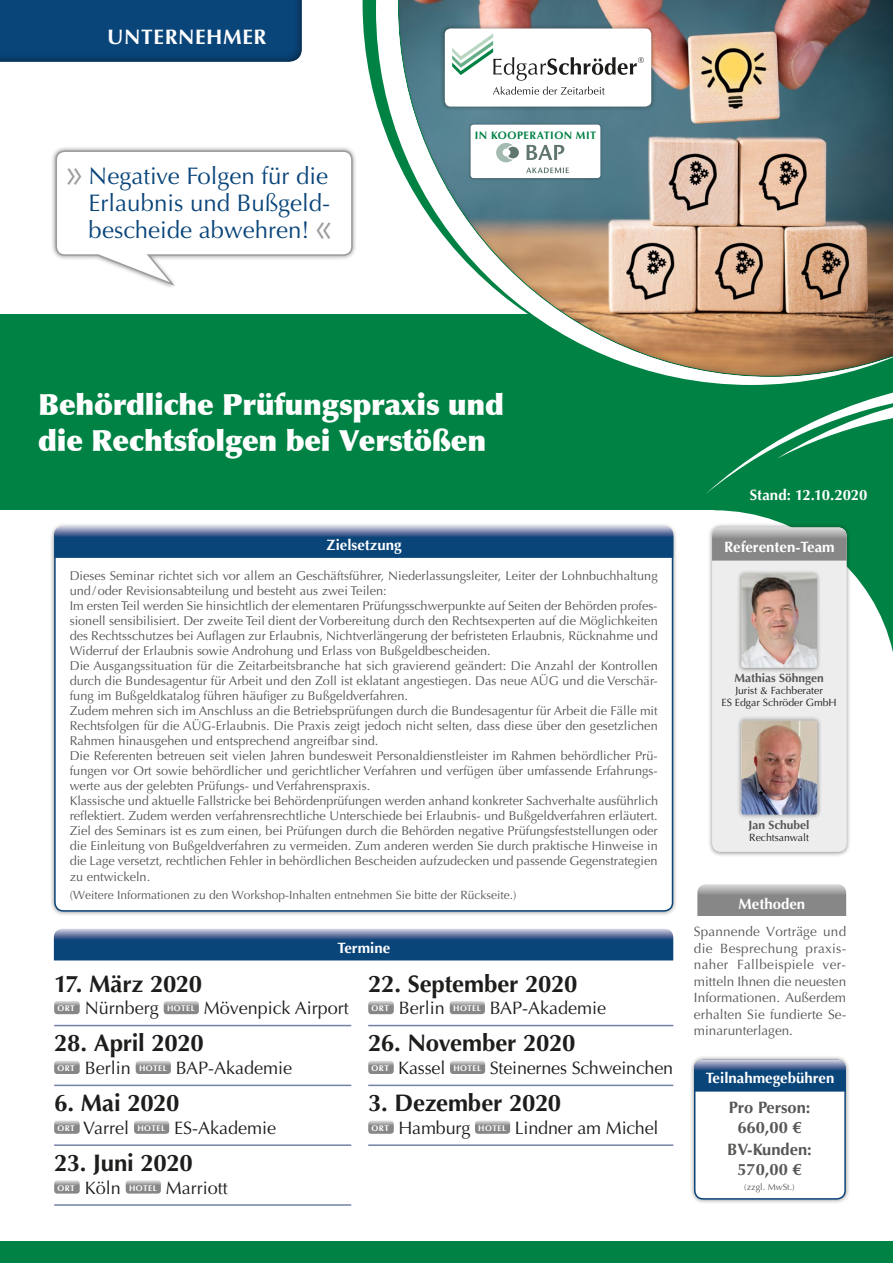
<style>
.page{position:relative;width:893px;height:1263px;background:#fff}
.page>*{position:absolute;margin:0;border:0;box-sizing:border-box;transform-origin:0 0}
.t1{font:900 29.25px/36px "Optima";letter-spacing:-.01em;color:#fff}
.t2{font:700 24px "Optima";letter-spacing:-.015em;color:#1d1d1b}
.t3{font:24px/27px "Optima";color:#0a457a}
.t4{font:700 21px "Optima";letter-spacing:.03em;color:#fff}
.t5{font:18px "Optima";color:#1d1d1b}
.t6{font:700 16.5px/19.5px "Optima";color:#575756;text-align:center}
.t7{font:700 15px "Optima";color:#fff}
.t8{font:13.5px/16.5px "Optima";letter-spacing:.005em;color:#575756;text-align:justify}
.t9{font:12.75px/15px "Optima";color:#575756}
.t10{font:12px "Optima";color:#575756}
.t11{font:700 12px "Optima";color:#575756}
.t12{font:700 10.8px "Optima";letter-spacing:.035em;color:#008244}
.t13{font:10.5px/12px "Optima";color:#1d1d1b;text-align:center}
.t14{font:9px "Optima";color:#575756}
.s1{font-size:45px;color:#9d9d9d}
</style>
<div class="page">
<div style="left:0;top:1242px;width:893px;height:21px;background:#008244"></div>
<div style="left:0;top:315px;width:893px;height:195px;background:#008244"></div>
<svg style="left:363px;top:0;width:13px;height:315px"></svg>
<svg style="left:376px;top:0;width:329px;height:383px"></svg>
<svg style="left:54px;top:929px;width:619px;height:31px;background:#2f5c8b"></svg>
<hr style="left:54px;top:1025px;width:297px;height:1px;background:#7381a9">
<hr style="left:54px;top:1084px;width:297px;height:2px;background:#7381a9">
<hr style="left:54px;top:1144px;width:297px;height:2px;background:#7381a9">
<hr style="left:54px;top:1204px;width:297px;height:2px;background:#7381a9">
<svg style="left:54px;top:1001px;width:26px;height:13px"></svg>
<svg style="left:164px;top:1001px;width:35px;height:13px"></svg>
<svg style="left:54px;top:1061px;width:26px;height:13px"></svg>
<svg style="left:136px;top:1061px;width:35px;height:13px"></svg>
<svg style="left:54px;top:1121px;width:26px;height:13px"></svg>
<svg style="left:134px;top:1121px;width:35px;height:13px"></svg>
<svg style="left:54px;top:1180px;width:26px;height:13px"></svg>
<svg style="left:126px;top:1180px;width:35px;height:13px"></svg>
<hr style="left:368px;top:1025px;width:305px;height:1px;background:#7381a9">
<hr style="left:368px;top:1084px;width:305px;height:2px;background:#7381a9">
<hr style="left:368px;top:1144px;width:305px;height:2px;background:#7381a9">
<svg style="left:368px;top:1001px;width:26px;height:13px"></svg>
<svg style="left:450px;top:1001px;width:35px;height:13px"></svg>
<svg style="left:368px;top:1061px;width:26px;height:13px"></svg>
<svg style="left:450px;top:1061px;width:35px;height:13px"></svg>
<svg style="left:368px;top:1121px;width:26px;height:13px"></svg>
<svg style="left:475px;top:1121px;width:35px;height:13px"></svg>
<div style="left:707px;top:523px;width:144px;height:333px;background:#1d1d1b;opacity:.5"></div>
<div style="left:712px;top:527px;width:135px;height:325px;background:#ededed;border-radius:9px"></div>
<div style="left:49px;top:523px;width:629px;height:393px;background:#1d1d1b;opacity:.5"></div>
<div style="left:55px;top:528px;width:617px;height:383px;background:#fff;border-radius:9px"></div>
<svg style="left:54px;top:526px;width:619px;height:32px;background:#315d8c"></svg>
<svg style="left:705px;top:378px;width:188px;height:274px"></svg>
<div style="left:689px;top:1055px;width:162px;height:149px;background:#1d1d1b;opacity:.5"></div>
<div style="left:695px;top:1060px;width:150px;height:139px;background:#fff;border-radius:9px"></div>
<div style="left:694px;top:1060px;width:152px;height:139px;border:2px solid #0a457a;border-radius:9px"></div>
<svg style="left:694px;top:1060px;width:152px;height:31px;background:#2e5b8b"></svg>
<svg style="left:697px;top:884px;width:149px;height:32px;background:#979797"></svg>
<div style="left:51px;top:146px;width:306px;height:143px;background:#1d1d1b;opacity:.5"></div>
<svg style="left:55px;top:150px;width:298px;height:138px"></svg>
<div style="left:0;top:0;width:304px;height:63px;background:#1d1d1b;opacity:.4"></div>
<div style="left:737px;top:716px;width:85px;height:103px;background:#1d1d1b;opacity:.5"></div>
<img style="left:741px;top:721px;width:76px;height:94px">
<div style="left:736px;top:569px;width:86px;height:103px;background:#1d1d1b;opacity:.5"></div>
<img style="left:741px;top:574px;width:76px;height:94px">
<div style="left:397px;top:0;width:496px;height:378px;background:#1d1d1b;opacity:.4"></div>
<div style="left:440px;top:24px;width:216px;height:87px;background:#1d1d1b;opacity:.5"></div>
<div style="left:445px;top:28px;width:206px;height:79px;background:#fff;border-radius:6px"></div>
<svg style="left:452px;top:34px;width:192px;height:61px"></svg>
<div style="left:468px;top:122px;width:135px;height:58px;background:#1d1d1b;opacity:.5"></div>
<div style="left:471px;top:125px;width:129px;height:53px;background:#fff;border-radius:3px"></div>
<svg style="left:496px;top:143px;width:23px;height:19px"></svg>
<svg style="left:527px;top:145px;width:37px;height:15px"></svg>
<svg style="left:526px;top:167px;width:43px;height:6px"></svg>
<h3 class="t4" style="left:107px;top:24px;width:161px">UNTERNEHMER</h3>
<h2 class="t3" style="left:89px;top:162px;width:248px;text-indent:-26px"><span class="s1">»</span>Negative Folgen für die<br>Erlaubnis und Bußgeld&shy;bescheide abwehren!<span class="s1">«</span></h2>
<p class="t12" style="left:475px;top:129px;width:123px">IN KOOPERATION MIT</p>
<h1 class="t1" style="left:38px;top:387px;width:467px">Behördliche Prüfungspraxis und die Rechtsfolgen bei Verstößen</h1>
<p class="t7" style="left:327px;top:537px;width:77px">Zielsetzung</p>
<p class="t9" style="left:70px;top:568px;width:590px">Dieses Seminar richtet sich vor allem an Geschäftsführer, Niederlassungsleiter, Leiter der Lohnbuchhaltung und/oder Revisionsabteilung und besteht aus zwei Teilen:<br>Im ersten Teil werden Sie hinsichtlich der elementaren Prüfungsschwerpunkte auf Seiten der Behörden profes&shy;sionell sensibilisiert. Der zweite Teil dient der Vorbereitung durch den Rechtsexperten auf die Möglichkeiten des Rechtsschutzes bei Auflagen zur Erlaubnis, Nichtverlängerung der befristeten Erlaubnis, Rücknahme und Widerruf der Erlaubnis sowie Androhung und Erlass von Bußgeldbescheiden.<br>Die Ausgangssituation für die Zeitarbeitsbranche hat sich gravierend geändert: Die Anzahl der Kontrollen durch die Bundesagentur für Arbeit und den Zoll ist eklatant angestiegen. Das neue AÜG und die Verschär&shy;fung im Bußgeldkatalog führen häufiger zu Bußgeldverfahren.<br>Zudem mehren sich im Anschluss an die Betriebsprüfungen durch die Bundesagentur für Arbeit die Fälle mit Rechtsfolgen für die AÜG-Erlaubnis. Die Praxis zeigt jedoch nicht selten, dass diese über den gesetzlichen Rahmen hinausgehen und entsprechend angreifbar sind.<br>Die Referenten betreuen seit vielen Jahren bundesweit Personaldienstleister im Rahmen behördlicher Prü&shy;fungen vor Ort sowie behördlicher und gerichtlicher Verfahren und verfügen über umfassende Erfahrungs&shy;werte aus der gelebten Prüfungs- und Verfahrenspraxis.<br>Klassische und aktuelle Fallstricke bei Behördenprüfungen werden anhand konkreter Sachverhalte ausführlich reflektiert. Zudem werden verfahrensrechtliche Unterschiede bei Erlaubnis- und Bußgeldverfahren erläutert.<br>Ziel des Seminars ist es zum einen, bei Prüfungen durch die Behörden negative Prüfungsfeststellungen oder die Einleitung von Bußgeldverfahren zu vermeiden. Zum anderen werden Sie durch praktische Hinweise in die Lage versetzt, rechtlichen Fehler in behördlichen Bescheiden aufzudecken und passende Gegenstrategien</p>
<p class="t9" style="left:70px;top:869px;width:82px">zu entwickeln.</p>
<p class="t10" style="left:70px;top:888px;width:448px">(Weitere Informationen zu den Workshop-Inhalten entnehmen Sie bitte der Rückseite.)</p>
<p class="t7" style="left:338px;top:939px;width:54px">Termine</p>
<h2 class="t2" style="left:54px;top:969px;width:150px">17. März 2020</h2>
<h3 class="t5" style="left:57px;top:998px;width:293px"><sup>ORT</sup> Nürnberg <sup>HOTEL</sup> Mövenpick Airport</h3>
<h2 class="t2" style="left:54px;top:1029px;width:151px">28. April 2020</h2>
<h3 class="t5" style="left:57px;top:1057px;width:236px"><sup>ORT</sup> Berlin <sup>HOTEL</sup> BAP-Akademie</h3>
<h2 class="t2" style="left:54px;top:1089px;width:127px">6. Mai 2020</h2>
<h3 class="t5" style="left:57px;top:1117px;width:220px"><sup>ORT</sup> Varrel <sup>HOTEL</sup> ES-Akademie</h3>
<h2 class="t2" style="left:54px;top:1149px;width:140px">23. Juni 2020</h2>
<h3 class="t5" style="left:57px;top:1177px;width:172px"><sup>ORT</sup> Köln <sup>HOTEL</sup> Marriott</h3>
<h2 class="t2" style="left:368px;top:969px;width:211px">22. September 2020</h2>
<h3 class="t5" style="left:372px;top:998px;width:236px"><sup>ORT</sup> Berlin <sup>HOTEL</sup> BAP-Akademie</h3>
<h2 class="t2" style="left:368px;top:1029px;width:209px">26. November 2020</h2>
<h3 class="t5" style="left:372px;top:1057px;width:303px"><sup>ORT</sup> Kassel <sup>HOTEL</sup> Steinernes Schweinchen</h3>
<h2 class="t2" style="left:368px;top:1089px;width:195px">3. Dezember 2020</h2>
<h3 class="t5" style="left:372px;top:1117px;width:289px"><sup>ORT</sup> Hamburg <sup>HOTEL</sup> Lindner am Michel</h3>
<p class="t7" style="left:750px;top:486px;width:119px">Stand: 12.10.2020</p>
<p class="t7" style="left:724px;top:538px;width:112px">Referenten-Team</p>
<p class="t11" style="left:734px;top:671px;width:91px">Mathias Söhngen</p>
<p class="t13" style="left:721px;top:685px;width:117px">Jurist &amp; Fachberater<br>ES Edgar Schröder GmbH</p>
<p class="t11" style="left:749px;top:818px;width:62px">Jan Schubel</p>
<p class="t13" style="left:749px;top:831px;width:61px">Rechtsanwalt</p>
<p class="t7" style="left:738px;top:895px;width:68px">Methoden</p>
<p class="t8" style="left:694px;top:924px;width:154px">Spannende Vorträge und die Besprechung praxis&shy;naher Fallbeispiele ver&shy;mitteln Ihnen die neuesten Informationen. Außerdem erhalten Sie fundierte Se&shy;minarunterlagen.</p>
<p class="t7" style="left:706px;top:1069px;width:130px">Teilnahmegebühren</p>
<p class="t6" style="left:729px;top:1098px;width:83px">Pro Person:<br>660,00 €</p>
<p class="t6" style="left:727px;top:1140px;width:86px">BV-Kunden:<br>570,00 €</p>
<p class="t14" style="left:744px;top:1181px;width:52px">(zzgl. MwSt.)</p>
</div>
